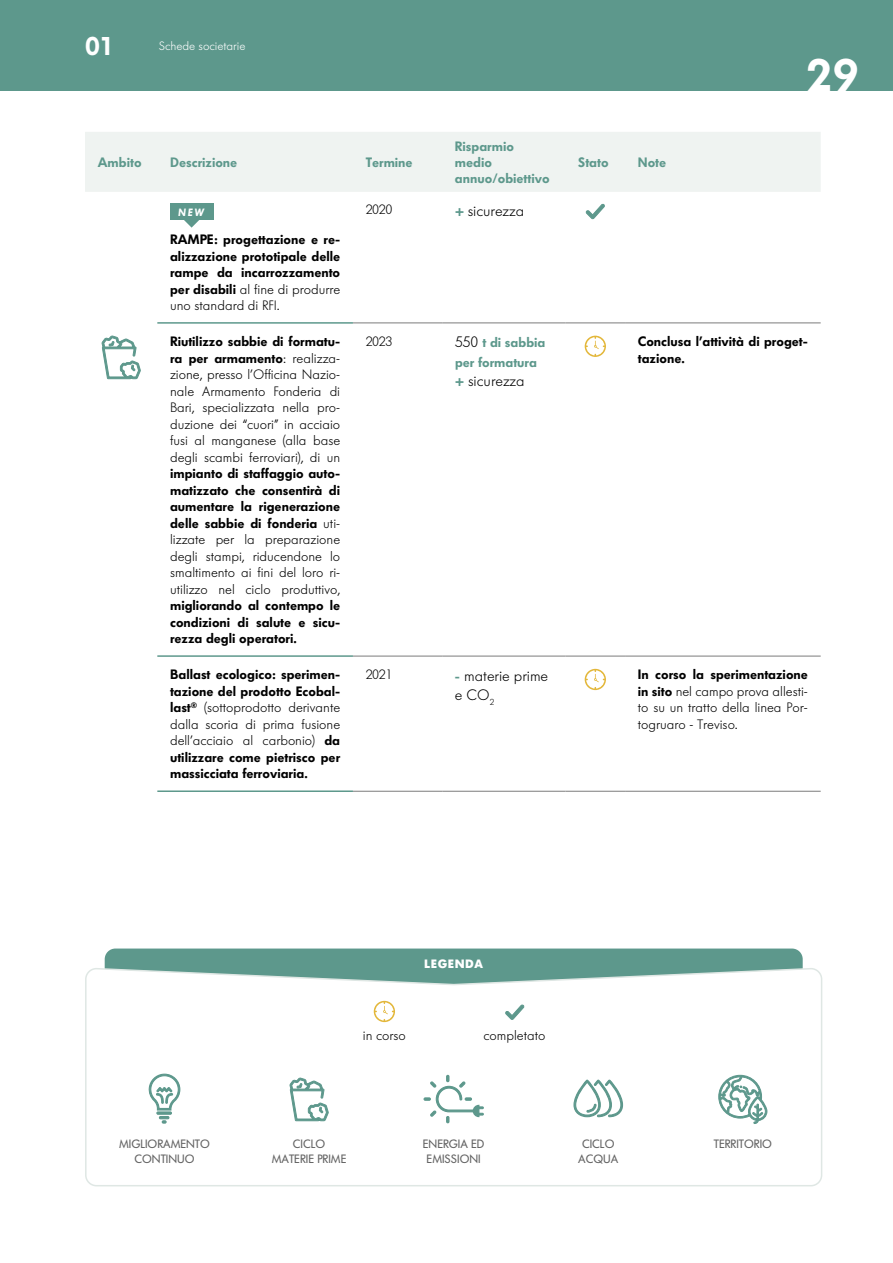
<style>
.page{position:relative;width:893px;height:1263px;background:#fff}
.page>*{position:absolute;margin:0;border:0;box-sizing:border-box;transform-origin:0 0}
.t1{font:600 45px "Futura Serie BQ";color:#fff}
.t2{font:600 25.5px "Futura Serie BQ";color:#fff}
.t3{font:300 15px/19.5px "Futura Serie BQ";color:#000}
.t4{font:300 13.5px/16.5px "Futura Serie BQ";color:#000;text-align:justify}
.t5{font:600 13.5px/16.5px "Futura Serie BQ";color:#000;text-align:justify}
.t6{font:600 13.5px/16.2px "Futura Serie BQ";color:#5d988c}
.t7{font:12px/15px "Futura Serie BQ";color:#636363;text-align:center}
.t8{font:300 12px "Futura Serie BQ";color:#fff}
.t9{font:700 12px "Futura Serie BQ";letter-spacing:.05em;color:#fff}
.t10{font:italic 600 10.5px "Futura Serie BQ";color:#fff}
.s1{font-weight:300}
.s2{font-weight:600}
.s3{font-weight:600;font-size:13.5px;color:#5d988c}
.s4{font-weight:300;font-size:15px;color:#000}
</style>
<div class="page">
<div style="left:0;top:0;width:893px;height:91px;background:#5d988c"></div>
<div style="left:85px;top:132px;width:736px;height:60px;background:#eff3f1"></div>
<hr style="left:353px;top:322px;width:89px;height:1px;background:#7c7c7c">
<hr style="left:353px;top:656px;width:89px;height:1px;background:#7c7c7c">
<hr style="left:353px;top:791px;width:89px;height:1px;background:#7c7c7c">
<hr style="left:442px;top:322px;width:124px;height:1px;background:#7c7c7c">
<hr style="left:442px;top:656px;width:124px;height:1px;background:#7c7c7c">
<hr style="left:442px;top:791px;width:124px;height:1px;background:#7c7c7c">
<hr style="left:566px;top:322px;width:59px;height:1px;background:#7c7c7c">
<hr style="left:566px;top:656px;width:59px;height:1px;background:#7c7c7c">
<hr style="left:566px;top:791px;width:59px;height:1px;background:#7c7c7c">
<hr style="left:625px;top:322px;width:196px;height:1px;background:#7c7c7c">
<hr style="left:625px;top:656px;width:196px;height:1px;background:#7c7c7c">
<hr style="left:625px;top:791px;width:196px;height:1px;background:#7c7c7c">
<hr style="left:157px;top:322px;width:196px;height:2px;background:#5d988c">
<hr style="left:157px;top:655px;width:196px;height:2px;background:#5d988c">
<hr style="left:157px;top:790px;width:196px;height:2px;background:#5d988c">
<div style="left:170px;top:204px;width:43px;height:16px;background:#5d988c"></div>
<svg style="left:184px;top:220px;width:15px;height:8px"></svg>
<svg style="left:585px;top:203px;width:20px;height:17px"></svg>
<svg style="left:102px;top:335px;width:39px;height:45px"></svg>
<svg style="left:585px;top:336px;width:21px;height:21px"></svg>
<svg style="left:585px;top:669px;width:21px;height:21px"></svg>
<div style="left:105px;top:948px;width:698px;height:184px;background:#5d988c;border-radius:11px"></div>
<div style="left:86px;top:969px;width:736px;height:217px;background:#fff;border-radius:11px"></div>
<div style="left:85px;top:968px;width:737px;height:218px;border:2px solid #dfe7e4;border-radius:11px"></div>
<svg style="left:573px;top:1079px;width:51px;height:39px"></svg>
<svg style="left:290px;top:1077px;width:39px;height:45px"></svg>
<svg style="left:718px;top:1074px;width:50px;height:50px"></svg>
<svg style="left:374px;top:1001px;width:21px;height:21px"></svg>
<svg style="left:505px;top:1004px;width:20px;height:16px"></svg>
<svg style="left:423px;top:1074px;width:61px;height:50px"></svg>
<svg style="left:149px;top:1073px;width:32px;height:51px"></svg>
<h2 class="t2" style="left:85px;top:32px;width:31px">01</h2>
<p class="t8" style="left:159px;top:39px;width:88px">Schede societarie</p>
<p class="t6" style="left:98px;top:154px;width:45px">Ambito</p>
<p class="t6" style="left:170px;top:154px;width:69px">Descrizione</p>
<p class="t6" style="left:366px;top:154px;width:48px">Termine</p>
<p class="t6" style="left:455px;top:138px;width:96px">Risparmio medio annuo/obiettivo</p>
<p class="t10" style="left:178px;top:206px;width:28px">NEW</p>
<p class="t5" style="left:170px;top:231px;width:172px">RAMPE: progettazione e re&shy;alizzazione prototipale delle rampe da incarrozzamento per disabili <span class="s1">al fine di produrre uno standard di RFI.</span></p>
<p class="t4" style="left:170px;top:333px;width:172px"><span class="s2">Riutilizzo sabbie di formatu&shy;ra per armamento</span>: realizza&shy;zione, presso l’Officina Nazio&shy;nale Armamento Fonderia di Bari, specializzata nella pro&shy;duzione dei “cuori” in acciaio fusi al manganese (alla base degli scambi ferroviari), di un</p>
<p class="t4" style="left:170px;top:465px;width:172px"><span class="s2">impianto di staffaggio auto&shy;matizzato che consentirà di aumentare la rigenerazione delle sabbie di fonderia</span> uti&shy;lizzate per la preparazione degli stampi, riducendone lo smaltimento ai fini del loro ri&shy;utilizzo nel ciclo produttivo,</p>
<p class="t5" style="left:170px;top:597px;width:172px">migliorando al contempo le condizioni di salute e sicu&shy;rezza degli operatori.</p>
<p class="t4" style="left:366px;top:202px;width:28px">2020</p>
<p class="t3" style="left:455px;top:201px;width:71px"><span class="s3">+</span> sicurezza</p>
<p class="t4" style="left:366px;top:333px;width:28px">2023</p>
<p class="t6" style="left:455px;top:333px;width:92px;line-height:19.5px"><span class="s4">550</span> t di sabbia per formatura</p>
<p class="t3" style="left:455px;top:372px;width:71px"><span class="s3">+</span> sicurezza</p>
<p class="t6" style="left:578px;top:154px;width:32px">Stato</p>
<p class="t6" style="left:638px;top:154px;width:30px">Note</p>
<h1 class="t1" style="left:806px;top:49px;width:54px">29</h1>
<p class="t5" style="left:638px;top:333px;width:172px">Conclusa l’attività di proget&shy;tazione.</p>
<p class="t5" style="left:170px;top:667px;width:172px">Ballast ecologico: sperimen&shy;tazione del prodotto Ecobal&shy;last<sup>®</sup> <span class="s1">(sottoprodotto derivante dalla scoria di prima fusione dell’acciaio al carbonio)</span> da utilizzare come pietrisco per massicciata ferroviaria.</p>
<p class="t4" style="left:366px;top:667px;width:28px">2021</p>
<p class="t3" style="left:455px;top:666px;width:95px"><span class="s3">-</span> materie prime e CO<sub>2</sub></p>
<p class="t4" style="left:638px;top:667px;width:172px"><span class="s2">In corso la sperimentazione in sito</span> nel campo prova allesti&shy;to su un tratto della linea Por&shy;togruaro - Treviso.</p>
<p class="t9" style="left:424px;top:956px;width:60px">LEGENDA</p>
<p class="t4" style="left:363px;top:1027px;width:45px">in corso</p>
<p class="t4" style="left:483px;top:1027px;width:63px">completato</p>
<p class="t7" style="left:119px;top:1137px;width:92px">MIGLIORAMENTO<br>CONTINUO</p>
<p class="t7" style="left:423px;top:1137px;width:63px">ENERGIA ED<br>EMISSIONI</p>
<p class="t7" style="left:578px;top:1137px;width:41px">CICLO<br>ACQUA</p>
<p class="t7" style="left:293px;top:1137px;width:34px">CICLO</p>
<p class="t7" style="left:714px;top:1137px;width:60px">TERRITORIO</p>
<p class="t7" style="left:272px;top:1152px;width:76px">MATERIE PRIME</p>
</div>
